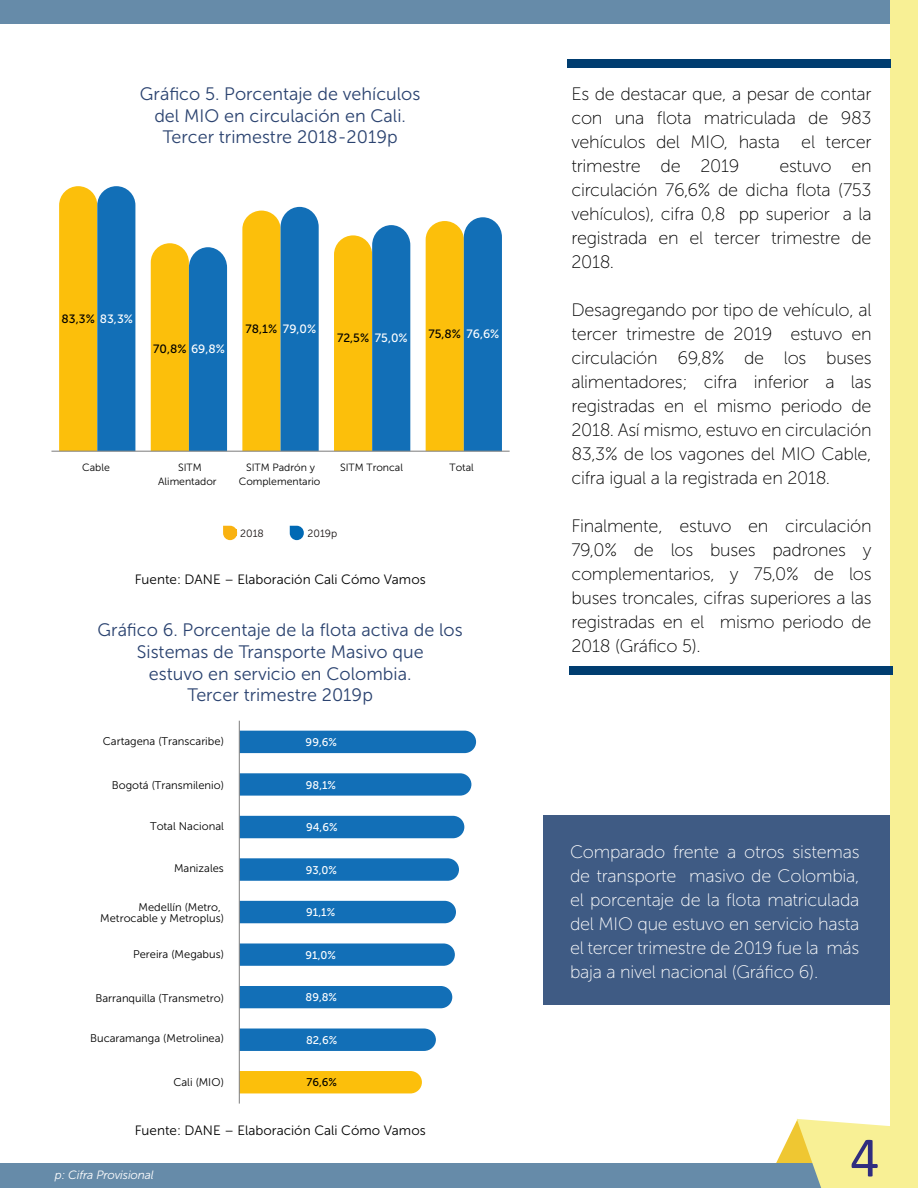
<style>
.page{position:relative;width:918px;height:1188px;background:#fff}
.page>*{position:absolute;margin:0;border:0;box-sizing:border-box;transform-origin:0 0}
.t1{font:57.6px "Calibri";color:#302d7f}
.t2{font:18px/24px "Museo Sans 100";letter-spacing:-.015em;color:#010101;text-align:justify}
.t3{font:18px/21.6px "Museo Sans 300";color:#2b4370;text-align:center}
.t4{font:18px/24px "Museo Sans 100";letter-spacing:-.015em;color:#fff;text-align:justify}
.t5{font:13.5px "Museo Sans 300";color:#010101}
.t6{font:12px "Museo Sans 500";letter-spacing:.005em;color:#000}
.t7{font:italic 12px "Museo Sans 300";letter-spacing:-.015em;color:#fff}
.t8{font:12px "Museo Sans 500";color:#fff}
.t9{font:11.1px/11.1px "Museo Sans 300";color:#000;text-align:right}
.t10{font:11.1px "Museo Sans 500";letter-spacing:.005em;color:#fff}
.t11{font:11.1px "Museo Sans 500";color:#000}
.t12{font:10.5px/14.1px "Museo Sans 300";color:#000;text-align:center}
.t13{font:10.5px "Museo Sans 300";color:#1a1414}
.s1{color:#fff}
</style>
<div class="page">
<div style="left:0;top:0;width:918px;height:24px;background:#668ba9"></div>
<div style="left:0;top:1163px;width:835px;height:25px;background:#668ba9"></div>
<div style="left:891px;top:0;width:27px;height:1188px;background:#f8f095"></div>
<svg style="left:776px;top:1119px;width:115px;height:69px"></svg>
<div style="left:544px;top:815px;width:346px;height:190px;background:#3f5b84"></div>
<div style="left:569px;top:667px;width:323px;height:8px;background:#003d70"></div>
<div style="left:567px;top:60px;width:324px;height:8px;background:#003d70"></div>
<div style="left:240px;top:1071px;width:182px;height:22px;background:#fcbf0b"></div>
<div style="left:240px;top:1029px;width:196px;height:22px;background:#126fb7"></div>
<div style="left:240px;top:986px;width:212px;height:22px;background:#126fb7"></div>
<svg style="left:240px;top:943px;width:215px;height:23px;background:#1b74b9"></svg>
<div style="left:240px;top:901px;width:216px;height:22px;background:#126fb7"></div>
<svg style="left:240px;top:858px;width:219px;height:23px;background:#1a73b9"></svg>
<div style="left:240px;top:816px;width:224px;height:22px;background:#126fb7"></div>
<svg style="left:240px;top:773px;width:231px;height:23px;background:#1b74b9"></svg>
<div style="left:240px;top:731px;width:236px;height:22px;background:#126fb7"></div>
<hr style="left:239px;top:721px;width:1px;height:383px;background:#868686">
<svg style="left:59px;top:186px;width:76px;height:265px;background:#899964"></svg>
<svg style="left:151px;top:243px;width:76px;height:208px;background:#8b9a65"></svg>
<svg style="left:242px;top:207px;width:77px;height:244px;background:#8a9a67"></svg>
<svg style="left:334px;top:225px;width:76px;height:226px;background:#8f9c65"></svg>
<svg style="left:426px;top:217px;width:76px;height:234px;background:#8f9b61"></svg>
<hr style="left:51px;top:451px;width:459px;height:1px;background:#868686">
<svg style="left:290px;top:526px;width:14px;height:14px"></svg>
<svg style="left:223px;top:526px;width:14px;height:14px"></svg>
<p class="t3" style="left:140px;top:83px;width:282px">Gráfico 5. Porcentaje de vehículos del MIO en circulación en Cali.<br>Tercer trimestre 2018-2019p</p>
<p class="t6" style="left:62px;top:312px;width:73px">83,3% <span class="s1">83,3%</span></p>
<p class="t6" style="left:153px;top:342px;width:73px">70,8% <span class="s1">69,8%</span></p>
<p class="t6" style="left:246px;top:322px;width:33px">78,1%</p>
<p class="t8" style="left:283px;top:322px;width:35px">79,0%</p>
<p class="t6" style="left:337px;top:331px;width:34px">72,5%</p>
<p class="t6" style="left:428px;top:327px;width:72px">75,8% <span class="s1">76,6%</span></p>
<p class="t8" style="left:375px;top:331px;width:34px">75,0%</p>
<p class="t12" style="left:82px;top:460px;width:29px">Cable</p>
<p class="t12" style="left:158px;top:460px;width:60px">SITM<br>Alimentador</p>
<p class="t12" style="left:239px;top:460px;width:83px">SITM Padrón y<br>Complementario</p>
<p class="t12" style="left:340px;top:460px;width:64px">SITM Troncal</p>
<p class="t12" style="left:449px;top:460px;width:26px">Total</p>
<p class="t13" style="left:240px;top:528px;width:25px">2018</p>
<p class="t13" style="left:308px;top:528px;width:31px">2019p</p>
<p class="t5" style="left:135px;top:572px;width:292px">Fuente: DANE – Elaboración Cali Cómo Vamos</p>
<p class="t3" style="left:98px;top:620px;width:367px">Gráfico 6. Porcentaje de la flota activa de los Sistemas de Transporte Masivo que<br>estuvo en servicio en Colombia.<br>Tercer trimestre 2019p</p>
<p class="t9" style="left:103px;top:736px;width:123px">Cartagena (Transcaribe)</p>
<p class="t10" style="left:306px;top:736px;width:33px">99,6%</p>
<p class="t9" style="left:112px;top:779px;width:113px">Bogotá (Transmilenio)</p>
<p class="t10" style="left:306px;top:779px;width:32px">98,1%</p>
<p class="t9" style="left:150px;top:821px;width:75px">Total Nacional</p>
<p class="t10" style="left:306px;top:821px;width:33px">94,6%</p>
<p class="t9" style="left:174px;top:862px;width:51px">Manizales</p>
<p class="t10" style="left:306px;top:864px;width:33px">93,0%</p>
<p class="t9" style="left:100px;top:901px;width:125px">Medellín (Metro,<br>Metrocable y Metroplus)</p>
<p class="t10" style="left:306px;top:906px;width:30px">91,1%</p>
<p class="t9" style="left:133px;top:949px;width:92px">Pereira (Megabus)</p>
<p class="t10" style="left:305px;top:949px;width:32px">91,0%</p>
<p class="t9" style="left:95px;top:992px;width:130px">Barranquilla (Transmetro)</p>
<p class="t10" style="left:306px;top:991px;width:33px">89,8%</p>
<p class="t9" style="left:90px;top:1033px;width:135px">Bucaramanga (Metrolinea)</p>
<p class="t10" style="left:306px;top:1034px;width:33px">82,6%</p>
<p class="t9" style="left:173px;top:1077px;width:52px">Cali (MIO)</p>
<p class="t11" style="left:306px;top:1076px;width:32px">76,6%</p>
<p class="t5" style="left:135px;top:1123px;width:292px">Fuente: DANE – Elaboración Cali Cómo Vamos</p>
<p class="t7" style="left:55px;top:1169px;width:100px">p: Cifra Provisional</p>
<p class="t2" style="left:571px;top:82px;width:302px">Es de destacar que, a pesar de contar con una flota matriculada de 983 vehículos del MIO, hasta el tercer trimestre de 2019</p>
<p class="t2" style="left:571px;top:154px;width:302px;text-indent:208px">estuvo en circulación 76,6% de dicha flota (753 vehículos), cifra 0,8 pp superior a la registrada en el tercer trimestre de 2018.</p>
<p class="t2" style="left:571px;top:298px;width:302px">Desagregando por tipo de vehículo, al tercer trimestre de 2019 estuvo en circulación 69,8% de los buses alimentadores; cifra inferior a las registradas en el mismo periodo de 2018. Así mismo, estuvo en circulación 83,3% de los vagones del MIO Cable, cifra igual a la registrada en 2018.</p>
<p class="t2" style="left:571px;top:514px;width:302px">Finalmente, estuvo en circulación 79,0% de los buses padrones y complementarios, y 75,0% de los buses troncales, cifras superiores a las registradas en el mismo periodo de 2018 (Gráfico 5).</p>
<p class="t4" style="left:570px;top:840px;width:291px">Comparado frente a otros sistemas de transporte masivo de Colombia, el porcentaje de la flota matriculada del MIO que estuvo en servicio hasta el tercer trimestre de 2019 fue la más baja a nivel nacional (Gráfico 6).</p>
<h1 class="t1" style="left:850px;top:1117px;width:31px">4</h1>
</div>
